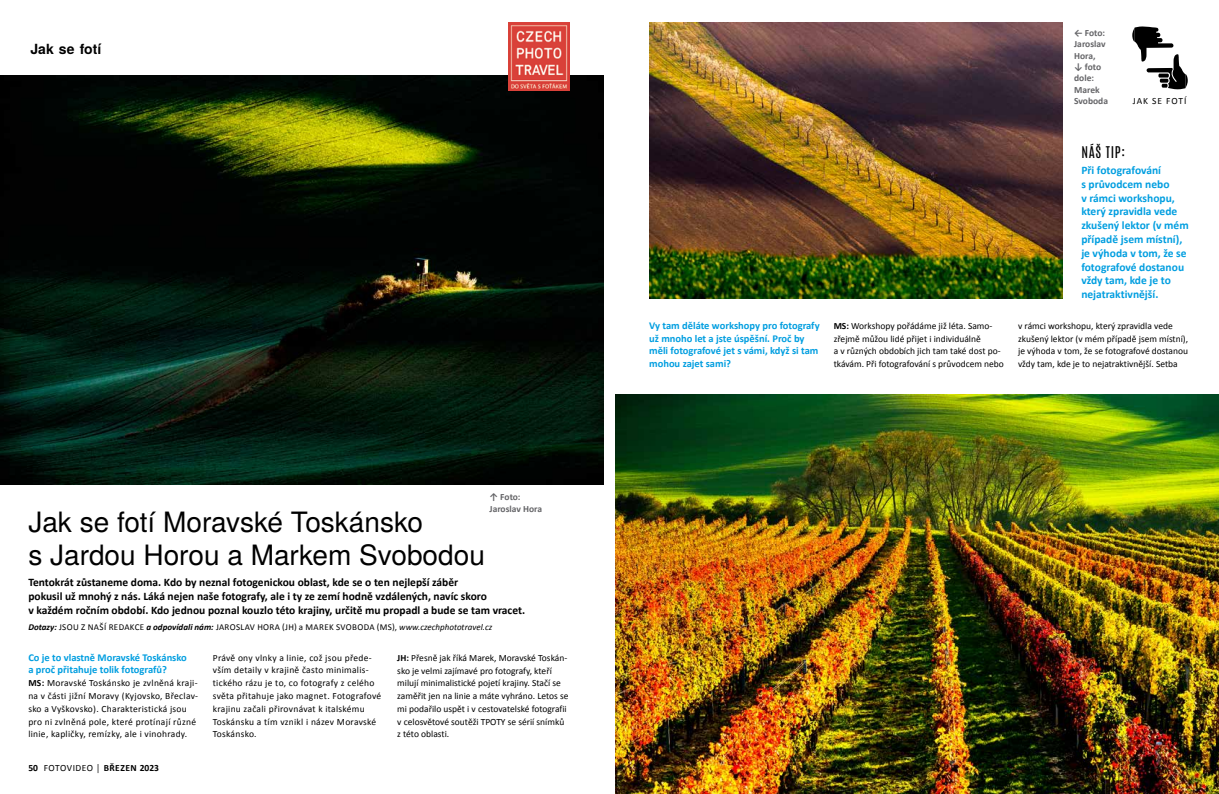
<style>
.page{position:relative;width:1219px;height:794px;background:#fff}
.page>*{position:absolute;margin:0;border:0;box-sizing:border-box;transform-origin:0 0}
.t1{font:28px/33px "Te X Gyre Heros";color:#000}
.t2{font:700 14px "Te X Gyre Heros";color:#000}
.t3{font:13.5px "Antonio";letter-spacing:.05em;color:#000}
.t4{font:700 11.5px/13.8px "Calibri";color:#000}
.t5{font:700 11.5px/13.8px "Calibri";color:#009ee0}
.t6{font:700 10.5px/12.8px "Calibri";color:#009ee0}
.t7{font:9.5px/12.8px "Calibri";color:#000}
.t8{font:9.5px/12.8px "Calibri";letter-spacing:.03em;color:#000}
.t9{font:700 9.5px/11.4px "Calibri";color:#646467}
.t10{font:700 9.5px "Calibri";letter-spacing:.045em;color:#000}
.t11{font:9.5px "Calibri";letter-spacing:.095em;color:#000}
.t12{font:9px "Calibri";letter-spacing:.04em;color:#000}
.s1{font-weight:700;font-style:italic}
.s2{font-style:italic}
.s3{font-weight:700}
.s4{font-weight:400}
</style>
<div class="page">
<svg style="left:1132px;top:26px;width:56px;height:63px"></svg>
<img style="left:649px;top:23px;width:413px;height:275px">
<img style="left:0;top:76px;width:604px;height:408px">
<img style="left:509px;top:23px;width:61px;height:68px">
<img style="left:615px;top:394px;width:604px;height:400px">
<h2 class="t2" style="left:30px;top:38px;width:72px">Jak se fotí</h2>
<p class="t9" style="left:490px;top:491px;width:54px">↑ Foto:<br>Jaroslav Hora</p>
<h1 class="t1" style="left:28px;top:503px;width:458px">Jak se fotí Moravské Toskánsko<br>s Jardou Horou a Markem Svobodou</h1>
<p class="t4" style="left:28px;top:575px;width:498px">Tentokrát zůstaneme doma. Kdo by neznal fotogenickou oblast, kde se o ten nejlepší záběr<br>pokusil už mnohý z nás. Láká nejen naše fotografy, ale i ty ze zemí hodně vzdálených, navíc skoro<br>v každém ročním období. Kdo jednou poznal kouzlo této krajiny, určitě mu propadl a bude se tam vracet.</p>
<p class="t12" style="left:28px;top:621px;width:465px"><span class="s1">Dotazy:</span> jsou z naší redakce <span class="s1">a odpovídali nám:</span> Jaroslav Hora (JH) a Marek Svoboda (MS), <span class="s2">www.czechphototravel.cz</span></p>
<p class="t6" style="left:28px;top:651px;width:160px">Co je to vlastně Moravské Toskánsko a proč přitahuje tolik fotografů?</p>
<p class="t8" style="left:28px;top:676px;width:171px"><span class="s3">MS:</span> Moravské Toskánsko je zvlněná kraji&shy;na v části jižní Moravy (Kyjovsko, Břeclav&shy;sko a Vyškovsko). Charakteristická jsou pro ni zvlněná pole, které protínají různé linie, kapličky, remízky, ale i vinohrady.</p>
<p class="t10" style="left:28px;top:762px;width:132px">50 <span class="s4">FotoVideo │</span> březen 2023</p>
<p class="t8" style="left:213px;top:651px;width:170px">Právě ony vlnky a linie, což jsou přede&shy;vším detaily v krajině často minimalis&shy;tického rázu je to, co fotografy z celého světa přitahuje jako magnet. Fotografové krajinu začali přirovnávat k italskému Toskánsku a tím vznikl i název Moravské Toskánsko.</p>
<p class="t7" style="left:397px;top:651px;width:173px"><span class="s3">JH:</span> Přesně jak říká Marek, Moravské Toskán&shy;sko je velmi zajímavé pro fotografy, kteří milují minimalistické pojetí krajiny. Stačí se zaměřit jen na linie a máte vyhráno. Letos se mi podařilo uspět i v cestovatelské fotografii v celosvětové soutěži TPOTY se sérií snímků z této oblasti.</p>
<p class="t9" style="left:1074px;top:27px;width:35px">← Foto:<br>Jaroslav<br>Hora,<br>↓ foto dole:<br>Marek<br>Svoboda</p>
<p class="t11" style="left:1133px;top:95px;width:55px">jak se fotí</p>
<h3 class="t3" style="left:1081px;top:142px;width:45px">náš tip:</h3>
<p class="t5" style="left:1081px;top:163px;width:109px">Při fotografování<br>s průvodcem nebo<br>v rámci workshopu, který zpravidla vede zkušený lektor (v mém případě jsem místní), je výhoda v tom, že se fotografové dostanou vždy tam, kde je to nejatraktivnější.</p>
<p class="t6" style="left:649px;top:319px;width:172px">Vy tam děláte workshopy pro fotografy už mnoho let a jste úspěšní. Proč by měli fotografové jet s vámi, když si tam mohou zajet sami?</p>
<p class="t7" style="left:834px;top:319px;width:172px"><span class="s3">MS:</span> Workshopy pořádáme již léta. Samo&shy;zřejmě můžou lidé přijet i individuálně<br>a v různých obdobích jich tam také dost po&shy;tkávám. Při fotografování s průvodcem nebo</p>
<p class="t7" style="left:1018px;top:319px;width:172px">v rámci workshopu, který zpravidla vede zkušený lektor (v mém případě jsem místní), je výhoda v tom, že se fotografové dostanou vždy tam, kde je to nejatraktivnější. Setba</p>
</div>
